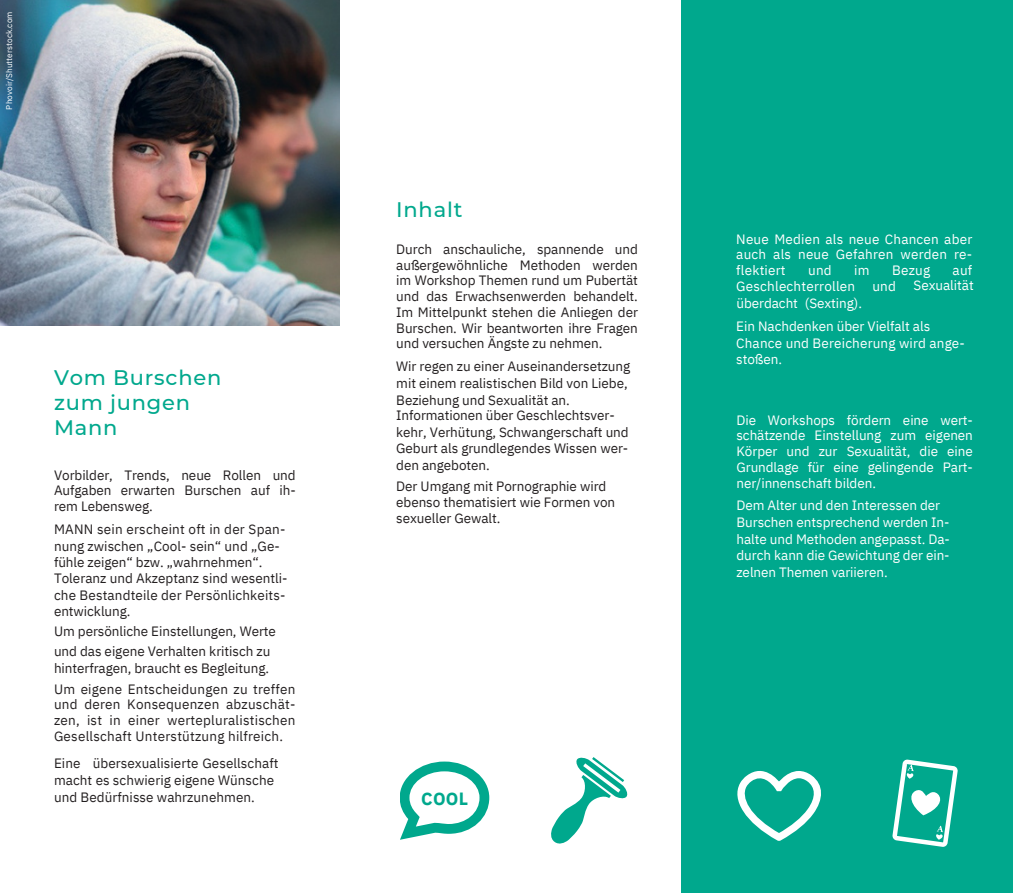
<style>
.page{position:relative;width:1013px;height:893px;background:#fff}
.page>*{position:absolute;margin:0;border:0;box-sizing:border-box;transform-origin:0 0}
.t1{font:500 21px/24.8px "Montserrat";letter-spacing:.035em;color:#00a88d}
.t2{font:700 17.7px "IBM Plex Sans";color:#00a88d}
.t3{font:13.5px/16.5px "IBM Plex Sans";letter-spacing:-.005em;color:#231f20}
.t4{font:13.5px/15.8px "IBM Plex Sans";letter-spacing:-.005em;color:#fff;text-align:justify}
.t5{font:13.5px/15.8px "IBM Plex Sans";letter-spacing:.015em;color:#231f20}
.t6{font:13.5px "IBM Plex Sans";letter-spacing:.015em;color:#fff}
.t7{font:8.25px "IBM Plex Sans";letter-spacing:.005em;color:#fff}
</style>
<div class="page">
<div style="left:680px;top:0;width:332px;height:892px;background:#00a88d"></div>
<img style="left:0;top:0;width:340px;height:325px">
<svg style="left:400px;top:761px;width:89px;height:78px"></svg>
<svg style="left:551px;top:757px;width:76px;height:86px"></svg>
<svg style="left:737px;top:770px;width:84px;height:70px"></svg>
<svg style="left:892px;top:759px;width:65px;height:87px"></svg>
<p class="t7" style="left:4px;top:109px;width:99px;rotate:-90deg">Phovoir/Shutterstock.com</p>
<h3 class="t1" style="left:54px;top:365px;width:169px">Vom Burschen zum jungen<br>Mann</h3>
<p class="t3" style="left:54px;top:466px;width:243px;line-height:15.8px;text-align:justify">Vorbilder, Trends, neue Rollen und Aufgaben erwarten Burschen auf ih&shy;rem Lebensweg.</p>
<p class="t3" style="left:54px;top:520px;width:235px">MANN sein erscheint oft in der Span&shy;nung zwischen „Cool- sein“ und „Ge&shy;fühle zeigen“ bzw. „wahrnehmen“.<br>Toleranz und Akzeptanz sind wesentli&shy;che Bestandteile der Persönlichkeits&shy;entwicklung.</p>
<p class="t3" style="left:54px;top:620px;width:223px;line-height:20.2px">Um persönliche Einstellungen, Werte und das eigene Verhalten kritisch zu</p>
<p class="t3" style="left:54px;top:657px;width:243px;line-height:20.2px">hinterfragen, braucht es Begleitung.<br>Um eigene Entscheidungen zu treffen</p>
<p class="t5" style="left:54px;top:696px;width:243px">und deren Konsequenzen abzuschät-</p>
<h1 class="t5" style="left:54px;top:711px;width:243px">zen, ist in einer wertepluralistischen<br>Gesellschaft Unterstützung hilfreich.</h1>
<h3 class="t3" style="left:54px;top:754px;width:28px">Eine</h3>
<h3 class="t3" style="left:93px;top:754px;width:187px">übersexualisierte Gesellschaft</h3>
<h3 class="t3" style="left:54px;top:771px;width:222px">macht es schwierig eigene Wünsche</h3>
<h3 class="t3" style="left:54px;top:788px;width:202px">und Bedürfnisse wahrzunehmen.</h3>
<h1 class="t1" style="left:396px;top:197px;width:68px">Inhalt</h1>
<h3 class="t3" style="left:396px;top:241px;width:243px;line-height:15.8px;text-align:justify">Durch anschauliche, spannende und außergewöhnliche Methoden werden im Workshop Themen rund um Pubertät und das Erwachsenwerden behandelt.<br>Im Mittelpunkt stehen die Anliegen der Burschen. Wir beantworten ihre Fragen und versuchen Ängste zu nehmen.</h3>
<h3 class="t3" style="left:396px;top:357px;width:235px">Wir regen zu einer Auseinandersetzung mit einem realistischen Bild von Liebe, Beziehung und Sexualität an.<br>Informationen über Geschlechtsver&shy;kehr, Verhütung, Schwangerschaft und Geburt als grundlegendes Wissen wer&shy;den angeboten.</h3>
<h3 class="t3" style="left:396px;top:478px;width:220px;line-height:15.8px">Der Umgang mit Pornographie wird ebenso thematisiert wie Formen von</h3>
<h3 class="t3" style="left:396px;top:509px;width:106px">sexueller Gewalt.</h3>
<h2 class="t2" style="left:421px;top:786px;width:48px">COOL</h2>
<h3 class="t4" style="left:736px;top:230px;width:237px">Neue Medien als neue Chancen aber auch als neue Gefahren werden re&shy;flektiert</h3>
<h3 class="t4" style="left:808px;top:262px;width:25px">und</h3>
<h3 class="t4" style="left:854px;top:262px;width:17px">im</h3>
<h3 class="t4" style="left:892px;top:262px;width:40px">Bezug</h3>
<h3 class="t4" style="left:952px;top:262px;width:21px">auf</h3>
<h3 class="t6" style="left:736px;top:277px;width:120px">Geschlechterrollen</h3>
<h3 class="t4" style="left:872px;top:278px;width:25px">und</h3>
<h3 class="t4" style="left:736px;top:292px;width:195px;line-height:22.5px;text-align:center">(Sexting).<br>Ein Nachdenken über Vielfalt als</h3>
<h3 class="t4" style="left:736px;top:334px;width:230px;line-height:16.8px">Chance und Bereicherung wird ange&shy;stoßen.</h3>
<h1 class="t4" style="left:913px;top:277px;width:62px">Sexualität</h1>
<h3 class="t4" style="left:736px;top:295px;width:63px">überdacht</h3>
<h2 class="t4" style="left:736px;top:411px;width:238px">Die Workshops fördern eine wert&shy;schätzende Einstellung zum eigenen Körper und zur Sexualität, die eine Grundlage für eine gelingende Part&shy;ner/innenschaft bilden.</h2>
<h2 class="t4" style="left:736px;top:496px;width:215px;line-height:16.6px;text-align:left">Dem Alter und den Interessen der<br>Burschen entsprechend werden In&shy;halte und Methoden angepasst. Da&shy;durch kann die Gewichtung der ein&shy;zelnen Themen variieren.</h2>
</div>
